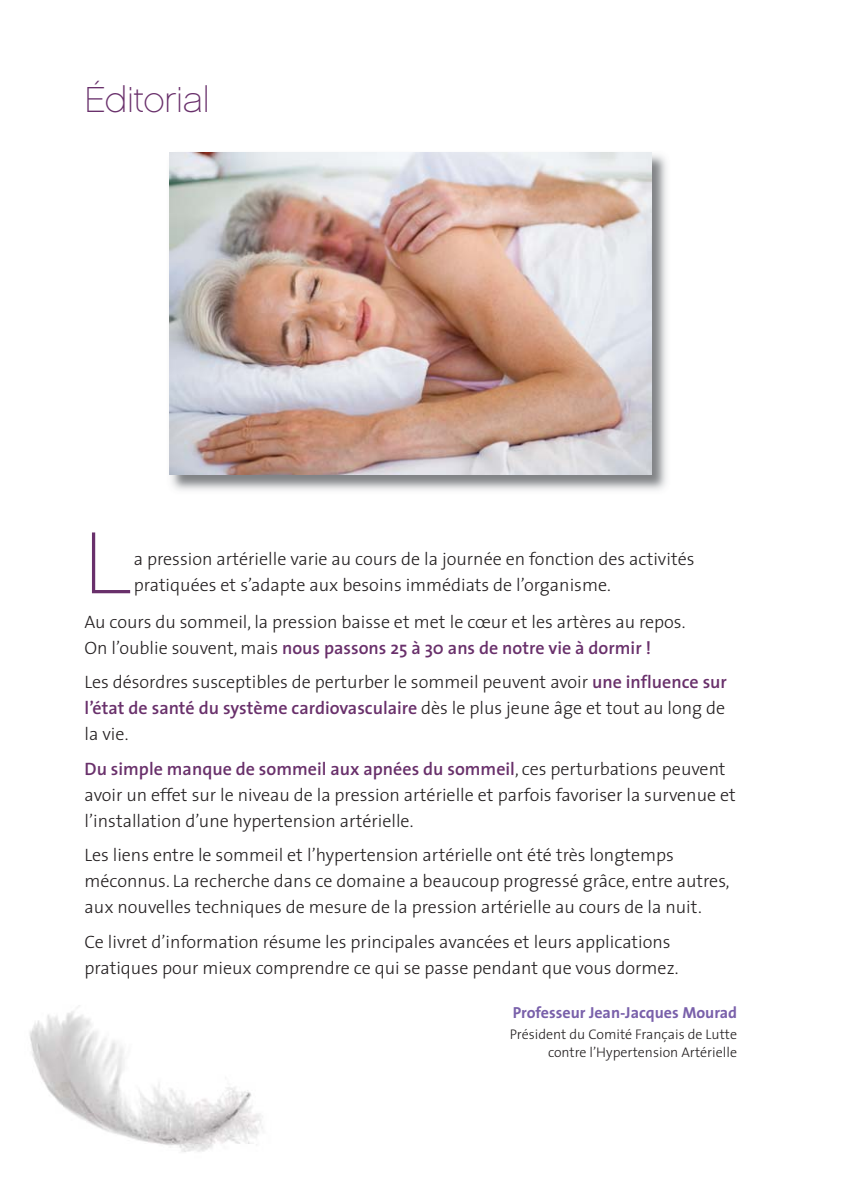
<style>
.page{position:relative;width:849px;height:1190px;background:#fff}
.page>*{position:absolute;margin:0;border:0;box-sizing:border-box;transform-origin:0 0}
.t1{font:87.6px "Chalet Paris Nineteen Sixty";color:#69306b}
.t2{font:36px "Chalet Paris Nineteen Sixty";color:#69306b}
.t3{font:300 18px/26px "The Sans";color:#231f20}
.t4{font:700 16px "The Sans";color:#7960aa}
.t5{font:300 14px/18px "The Sans";color:#231f20;text-align:right}
.s1{font-weight:600;color:#69306b}
</style>
<div class="page">
<img style="left:29px;top:1005px;width:234px;height:147px">
<img style="left:169px;top:152px;width:498px;height:339px">
<img style="left:170px;top:152px;width:481px;height:322px">
<h2 class="t2" style="left:85px;top:85px;width:126px">Éditorial</h2>
<h1 class="t1" style="left:85px;top:528px;width:49px">L</h1>
<p class="t3" style="left:134px;top:548px;width:562px">a pression artérielle varie au cours de la journée en fonction des activités pratiquées et s’adapte aux besoins immédiats de l’organisme.</p>
<p class="t3" style="left:85px;top:610px;width:602px">Au cours du sommeil, la pression baisse et met le cœur et les artères au repos.<br>On l’oublie souvent, mais <span class="s1">nous passons 25 à 30 ans de notre vie à dormir !</span></p>
<p class="t3" style="left:85px;top:671px;width:643px;text-align:justify">Les désordres susceptibles de perturber le sommeil peuvent avoir <span class="s1">une influence sur l’état de santé du système cardiovasculaire</span> dès le plus jeune âge et tout au long de la vie.</p>
<p class="t3" style="left:85px;top:757px;width:652px"><span class="s1">Du simple manque de sommeil aux apnées du sommeil</span>, ces perturbations peuvent avoir un effet sur le niveau de la pression artérielle et parfois favoriser la survenue et l’installation d’une hypertension artérielle.</p>
<p class="t3" style="left:85px;top:844px;width:646px">Les liens entre le sommeil et l’hypertension artérielle ont été très longtemps méconnus. La recherche dans ce domaine a beaucoup progressé grâce, entre autres, aux nouvelles techniques de mesure de la pression artérielle au cours de la nuit.</p>
<p class="t3" style="left:85px;top:930px;width:595px">Ce livret d’information résume les principales avancées et leurs applications pratiques pour mieux comprendre ce qui se passe pendant que vous dormez.</p>
<p class="t4" style="left:512px;top:1006px;width:226px">Professeur Jean-Jacques Mourad</p>
<p class="t5" style="left:509px;top:1026px;width:229px">Président du Comité Français de Lutte contre l’Hypertension Artérielle</p>
</div>
